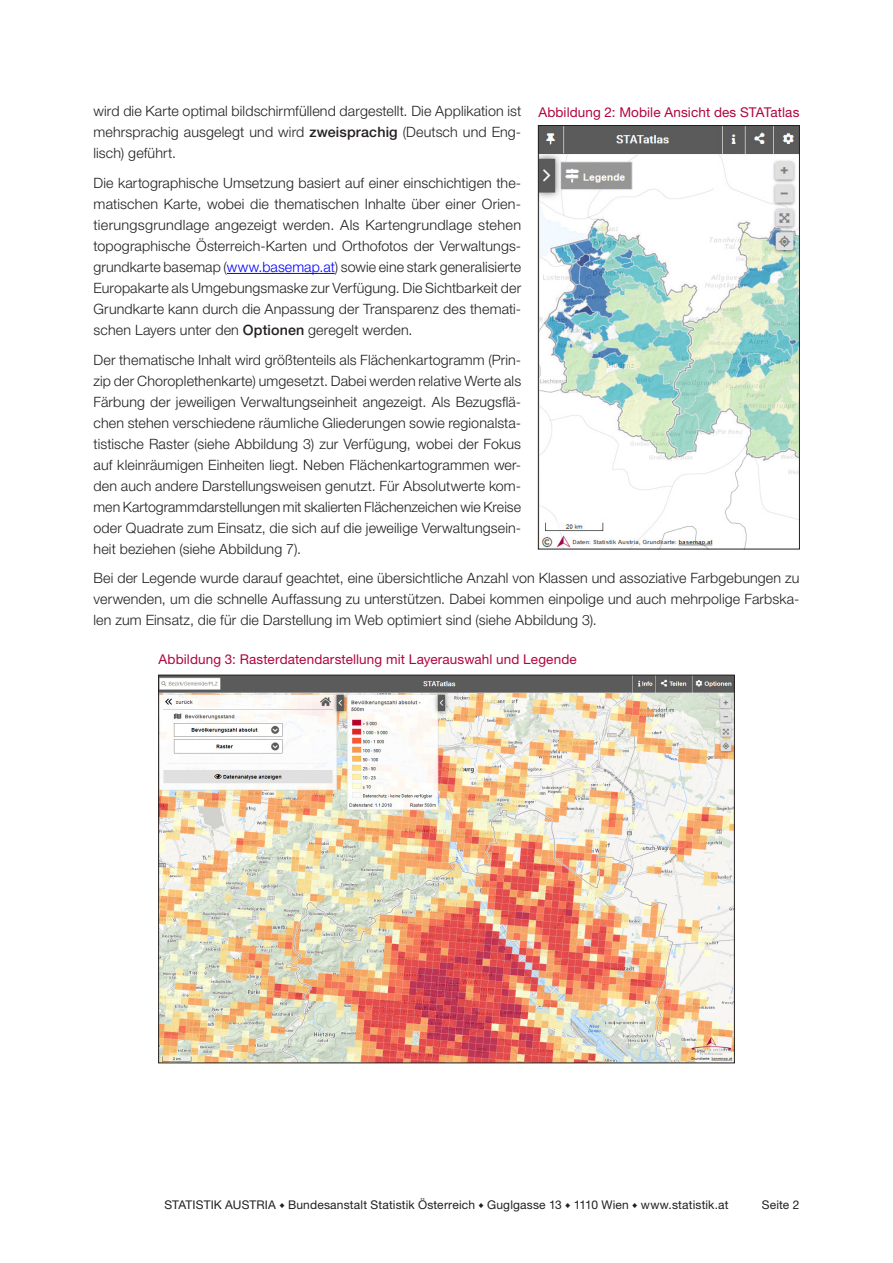
<style>
.page{position:relative;width:893px;height:1263px;background:#fff}
.page>*{position:absolute;margin:0;border:0;box-sizing:border-box;transform-origin:0 0}
.Fließtext{font:300 14.25px/21px "Helvetica Neue LT Pro";letter-spacing:.01em;color:#231f20;text-align:justify}
.Grafik-_und_Kartenti{font:13.5px "Helvetica Neue LT Pro";letter-spacing:.01em;color:#b00540}
.Fußzeile{font:12px "Helvetica Neue LT Pro";letter-spacing:.015em;color:#231f20}
.Fußzeile_Seitenzahl{font:12px "Helvetica Neue LT Pro";letter-spacing:.015em;color:#231f20}
.s1{font-weight:500}
.s2{color:#00f}
.s3{font-family:"Arial";font-size:8.4px}
</style>
<div class="page">
<hr style="left:227px;top:273px;width:108px;height:1px;background:#00f">
<img style="left:540px;top:127px;width:258px;height:420px">
<div style="left:538px;top:125px;width:262px;height:424px;border:1px solid #231f20"></div>
<img style="left:160px;top:677px;width:572px;height:384px">
<p class="Fließtext" style="left:94px;top:101px;width:429px">wird die Karte optimal bildschirmfüllend dargestellt. Die Applikation ist mehrsprachig ausgelegt und wird <span class="s1">zweisprachig</span> (Deutsch und Eng&shy;lisch) geführt.</p>
<p class="Fließtext" style="left:94px;top:172px;width:429px">Die kartographische Umsetzung basiert auf einer einschichtigen the&shy;matischen Karte, wobei die thematischen Inhalte über einer Orien&shy;tierungsgrundlage angezeigt werden. Als Kartengrundlage stehen topographische Österreich-Karten und Orthofotos der Verwaltungs&shy;grundkarte basemap (<span class="s2">www.basemap.at</span>) sowie eine stark generalisierte Europakarte als Umgebungsmaske zur Verfügung. Die Sichtbarkeit der Grundkarte kann durch die Anpassung der Transparenz des themati&shy;schen Layers unter den <span class="s1">Optionen</span> geregelt werden.</p>
<p class="Fließtext" style="left:94px;top:349px;width:429px">Der thematische Inhalt wird größtenteils als Flächenkartogramm (Prin&shy;zip der Choroplethenkarte) umgesetzt. Dabei werden relative Werte als Färbung der jeweiligen Verwaltungseinheit angezeigt. Als Bezugsflä&shy;chen stehen verschiedene räumliche Gliederungen sowie regionalsta&shy;tistische Raster (siehe Abbildung 3) zur Verfügung, wobei der Fokus auf kleinräumigen Einheiten liegt. Neben Flächenkartogrammen wer&shy;den auch andere Darstellungsweisen genutzt. Für Absolutwerte kom&shy;men Kartogrammdarstellungen mit skalierten Flächenzeichen wie Kreise oder Quadrate zum Einsatz, die sich auf die jeweilige Verwaltungsein&shy;heit beziehen (siehe Abbildung 7).</p>
<p class="Fließtext" style="left:94px;top:567px;width:707px">Bei der Legende wurde darauf geachtet, eine übersichtliche Anzahl von Klassen und assoziative Farbgebungen zu verwenden, um die schnelle Auffassung zu unterstützen. Dabei kommen einpolige und auch mehrpolige Farbska&shy;len zum Einsatz, die für die Darstellung im Web optimiert sind (siehe Abbildung 3).</p>
<p class="Grafik-_und_Kartenti" style="left:538px;top:104px;width:263px">Abbildung 2: Mobile Ansicht des STATatlas</p>
<p class="Grafik-_und_Kartenti" style="left:159px;top:651px;width:420px">Abbildung 3: Rasterdatendarstellung mit Layerauswahl und Legende</p>
<p class="Fußzeile" style="left:164px;top:1197px;width:566px">STATISTIK AUSTRIA <span class="s3">♦</span> Bundesanstalt Statistik Österreich <span class="s3">♦</span> Guglgasse 13 <span class="s3">♦</span> 1110 Wien <span class="s3">♦</span> www.statistik.at</p>
<p class="Fußzeile_Seitenzahl" style="left:762px;top:1197px;width:39px">Seite 2</p>
</div>
